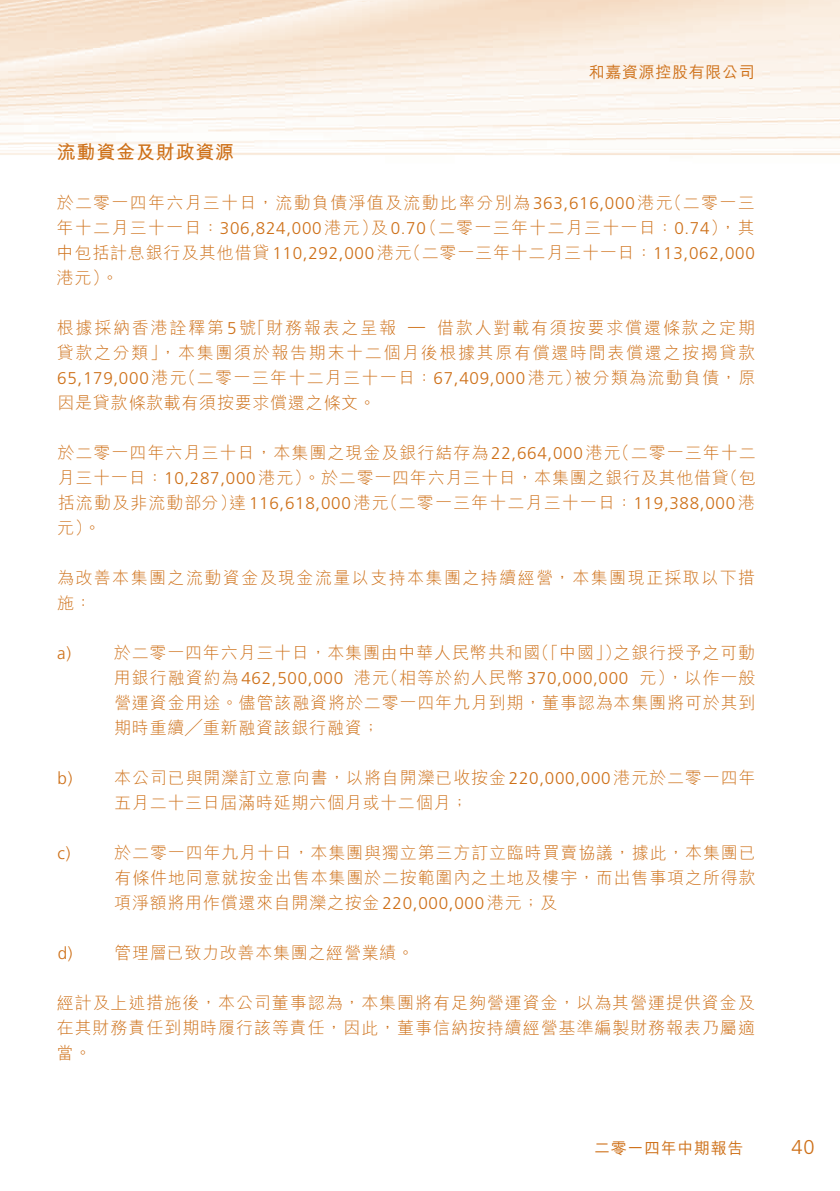
<style>
.page{position:relative;width:840px;height:1191px;background:#fff}
.page>*{position:absolute;margin:0;border:0;box-sizing:border-box;transform-origin:0 0}
.t1{font:300 20px "Frutiger";color:#ce7018}
.t2{font:700 19px "M Hei HK";letter-spacing:.04em;color:#ce7018}
.t3{font:300 17px/25px "M Hei HK";letter-spacing:.05em;color:#ce7018}
.t4{font:300 17px/25px "M Hei HK";letter-spacing:.075em;color:#ce7018}
.t5{font:300 17px "Frutiger";letter-spacing:.04em;color:#ce7018}
.t6{font:300 17px/25px "M Hei HK";letter-spacing:.085em;color:#ce7018}
.t7{font:300 17px "M Hei HK";letter-spacing:.095em;color:#ce7018}
.t8{font:300 17px "M Hei HK";letter-spacing:.105em;color:#ce7018}
.t9{font:500 16px "M Hei HK";letter-spacing:.04em;color:#ce7018}
.s1{font-family:"Frutiger"}
.s2{font-family:"M Hei HK"}
</style>
<div class="page">
<p class="t2" style="left:57px;top:138px;width:179px">流動資金及財政資源</p>
<p class="t9" style="left:588px;top:60px;width:168px">和嘉資源控股有限公司</p>
<p class="t3" style="left:664px;top:189px;width:91px">（二零一三</p>
<p class="t4" style="left:420px;top:189px;width:336px;text-indent:-363px">於二零一四年六月三十日，流動負債淨值及流動比率分別為<span class="s1">363,616,000</span> 港元<br>（二零一三年十二月三十一日：<span class="s1">0.74</span> ，） 其</p>
<p class="t5" style="left:57px;top:218px;width:370px"><span class="s2">年十二月三十一日：</span>306,824,000<span class="s2">港元 及）</span> 0.70</p>
<p class="t3" style="left:404px;top:239px;width:352px">（二零一三年十二月三十一日：<span class="s1">113,062,000</span></p>
<p class="t3" style="left:57px;top:239px;width:356px">中包括計息銀行及其他借貸<span class="s1">110,292,000</span> 港元港元。(</p>
<p class="t8" style="left:57px;top:316px;width:341px">根據採納香港詮釋第<span class="s1">5</span> 「號財務報表之呈報</p>
<p class="t7" style="left:57px;top:341px;width:699px">貸款之分類 ，」 本集團須於報告期末十二個月後根據其原有償還時間表償還之按揭貸款</p>
<p class="t4" style="left:574px;top:364px;width:182px">被分類為流動負債，原</p>
<p class="t8" style="left:437px;top:316px;width:319px">借款人對載有須按要求償還條款之定期</p>
<p class="t5" style="left:408px;top:317px;width:18px">—</p>
<p class="t4" style="left:179px;top:364px;width:404px">（二零一三年十二月三十一日：<span class="s1">67,409,000</span>港元）</p>
<p class="t5" style="left:57px;top:368px;width:131px">65,179,000<span class="s2">港元</span></p>
<p class="t3" style="left:57px;top:389px;width:320px">因是貸款條款載有須按要求償還之條文。</p>
<p class="t3" style="left:612px;top:439px;width:144px">（二零一三年十二</p>
<p class="t3" style="left:57px;top:439px;width:564px">於二零一四年六月三十日，本集團之現金及銀行結存為<span class="s1">22,664,000</span> 港元</p>
<p class="t3" style="left:381px;top:464px;width:375px;text-indent:-323px">月三十一日：<span class="s1">10,287,000</span>港元）。於二零一四年六月三十日，本集團之銀行及其他借貸<br>（二零一三年十二月三十一日：<span class="s1">119,388,000</span>港</p>
<p class="t3" style="left:720px;top:464px;width:36px">（包</p>
<p class="t3" style="left:57px;top:489px;width:333px">括流動及非流動部分 達） <span class="s1">116,618,000</span> 港元元。(</p>
<p class="t6" style="left:57px;top:564px;width:699px">為改善本集團之流動資金及現金流量以支持本集團之持續經營，本集團現正採取以下措施：</p>
<p class="t3" style="left:613px;top:639px;width:143px">之銀行授予之可動</p>
<p class="t3" style="left:532px;top:639px;width:90px">（「中國」）</p>
<p class="t3" style="left:114px;top:639px;width:427px">於二零一四年六月三十日，本集團由中華人民幣共和國</p>
<p class="t5" style="left:57px;top:643px;width:15px">)a</p>
<p class="t5" style="left:57px;top:768px;width:16px">)b</p>
<p class="t5" style="left:57px;top:843px;width:14px">)c</p>
<p class="t5" style="left:381px;top:668px;width:248px"><span class="s2">（相等於約人民幣</span>370,000,000</p>
<p class="t3" style="left:639px;top:664px;width:117px">元，）以作一般</p>
<p class="t5" style="left:114px;top:668px;width:231px"><span class="s2">用銀行融資約為</span>462,500,000</p>
<p class="t3" style="left:114px;top:689px;width:642px">營運資金用途。儘管該融資將於二零一四年九月到期，董事認為本集團將可於其到期時重續╱重新融資該銀行融資;</p>
<p class="t3" style="left:114px;top:764px;width:642px">本公司已與開灤訂立意向書，以將自開灤已收按金<span class="s1">220,000,000</span> 港元於二零一四年</p>
<p class="t3" style="left:354px;top:664px;width:36px">港元</p>
<p class="t3" style="left:114px;top:789px;width:355px">五月二十三日屆滿時延期六個月或十二個月;</p>
<p class="t3" style="left:114px;top:839px;width:642px">於二零一四年九月十日，本集團與獨立第三方訂立臨時買賣協議，據此，本集團已</p>
<p class="t3" style="left:114px;top:864px;width:642px">有條件地同意就按金出售本集團於二按範圍內之土地及樓宇，而出售事項之所得款項淨額將用作償還來自開灤之按金<span class="s1">220,000,000</span> 港元；及</p>
<p class="t3" style="left:114px;top:939px;width:301px">管理層已致力改善本集團之經營業績。</p>
<p class="t5" style="left:58px;top:943px;width:16px">)d</p>
<p class="t3" style="left:57px;top:989px;width:699px;text-align:justify">經計及上述措施後，本公司董事認為，本集團將有足夠營運資金，以為其營運提供資金及在其財務責任到期時履行該等責任，因此，董事信納按持續經營基準編製財務報表乃屬適當。</p>
<p class="t9" style="left:593px;top:1136px;width:151px">二零一四年中期報告</p>
<p class="t1" style="left:791px;top:1135px;width:25px">40</p>
</div>
